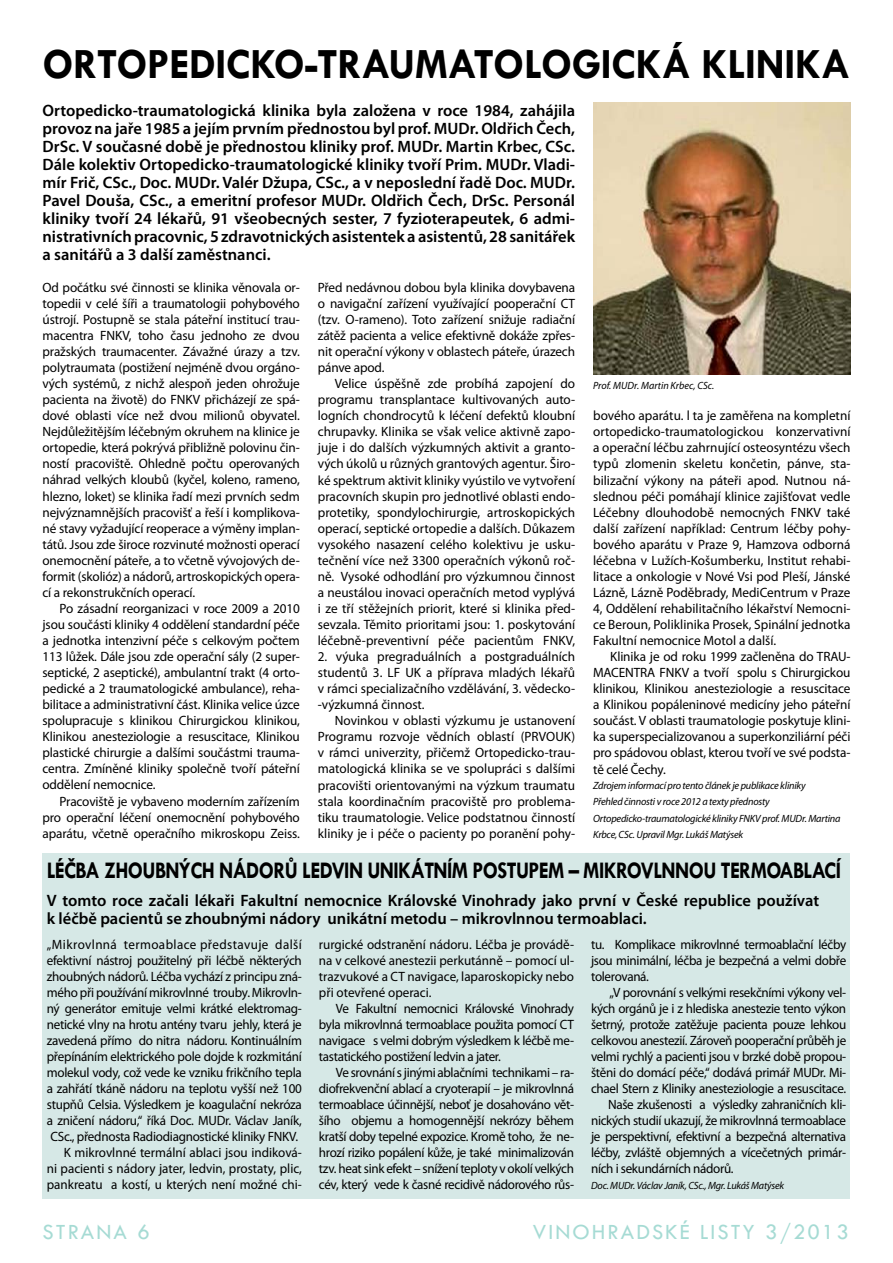
<style>
.page{position:relative;width:893px;height:1263px;background:#fff}
.page>*{position:absolute;margin:0;border:0;box-sizing:border-box;transform-origin:0 0}
.t1{font:700 43.5px "Tw Cen";color:#000}
.t2{font:700 24px "Tw Cen";letter-spacing:-.03em;color:#000;scale:.86 1}
.t3{font:22.5px "Tw Cen";letter-spacing:.09em;color:#a6dbd4}
.t4{font:600 16.5px/18px "Myriad Pro";color:#000;text-align:justify}
.t5{font:13.5px/16px "Myriad Pro";letter-spacing:-.02em;color:#000;text-align:justify}
.t6{font:italic 10.5px/16px "Myriad Pro";letter-spacing:-.02em;color:#000}
.t7{font:italic 10.5px "Myriad Pro";color:#000}
</style>
<div class="page">
<img style="left:593px;top:102px;width:257px;height:272px">
<div style="left:43px;top:854px;width:807px;height:345px;background:#d6e8e6"></div>
<h1 class="t1" style="left:43px;top:38px;width:55px">ORTOPEDICKO</h1>
<h1 class="t1" style="left:305px;top:38px;width:137px">-TRAUMATOLO</h1>
<h1 class="t1" style="left:572px;top:38px;width:52px">GICKÁ</h1>
<h1 class="t1" style="left:701px;top:38px;width:22px">KLINIKA</h1>
<p class="t4" style="left:43px;top:101px;width:534px">Ortopedicko-traumatologická klinika byla založena v roce 1984, zahájila provoz na jaře 1985 a jejím prvním přednostou byl prof. MUDr. Oldřich Čech, DrSc. V současné době je přednostou kliniky prof. MUDr. Martin Krbec, CSc.<br>Dále kolektiv Ortopedicko-traumatologické kliniky tvoří Prim. MUDr. Vladi&shy;mír Frič, CSc., Doc. MUDr. Valér Džupa, CSc., a v neposlední řadě Doc. MUDr.<br>Pavel Douša, CSc., a emeritní profesor MUDr. Oldřich Čech, DrSc. Personál kliniky tvoří 24 lékařů, 91 všeobecných sester, 7 fyzioterapeutek, 6 admi&shy;nistrativních pracovnic, 5 zdravotnických asistentek a asistentů, 28 sanitářek a sanitářů a 3 další zaměstnanci.</p>
<p class="t5" style="left:43px;top:279px;width:259px">Od počátku své činnosti se klinika věnovala or&shy;topedii v celé šíři a traumatologii pohybového ústrojí. Postupně se stala páteřní institucí trau&shy;macentra FNKV, toho času jednoho ze dvou pražských traumacenter. Závažné úrazy a tzv. polytraumata (postižení nejméně dvou orgáno&shy;vých systémů, z nichž alespoň jeden ohrožuje pacienta na životě) do FNKV přicházejí ze spá&shy;dové oblasti více než dvou milionů obyvatel.<br>Nejdůležitějším léčebným okruhem na klinice je ortopedie, která pokrývá přibližně polovinu čin&shy;ností pracoviště. Ohledně počtu operovaných náhrad velkých kloubů (kyčel, koleno, rameno, hlezno, loket) se klinika řadí mezi prvních sedm nejvýznamnějších pracovišť a řeší i komplikova&shy;né stavy vyžadující reoperace a výměny implan&shy;tátů. Jsou zde široce rozvinuté možnosti operací onemocnění páteře, a to včetně vývojových de&shy;formit (skolióz) a nádorů, artroskopických opera&shy;cí a rekonstrukčních operací.</p>
<p class="t5" style="left:43px;top:600px;width:259px;text-indent:17px">Po zásadní reorganizaci v roce 2009 a 2010 jsou součásti kliniky 4 oddělení standardní péče a jednotka intenzivní péče s celkovým počtem 113 lůžek. Dále jsou zde operační sály (2 super&shy;septické, 2 aseptické), ambulantní trakt (4 orto&shy;pedické a 2 traumatologické ambulance), reha&shy;bilitace a administrativní část. Klinika velice úzce spolupracuje s klinikou Chirurgickou klinikou, Klinikou anesteziologie a resuscitace, Klinikou plastické chirurgie a dalšími součástmi trauma&shy;centra. Zmíněné kliniky společně tvoří páteřní oddělení nemocnice.</p>
<p class="t5" style="left:43px;top:793px;width:259px;text-indent:17px">Pracoviště je vybaveno moderním zařízením pro operační léčení onemocnění pohybového aparátu, včetně operačního mikroskopu Zeiss.</p>
<p class="t5" style="left:318px;top:279px;width:259px">Před nedávnou dobou byla klinika dovybavena o navigační zařízení využívající pooperační CT (tzv. O-rameno). Toto zařízení snižuje radiační zátěž pacienta a velice efektivně dokáže zpřes&shy;nit operační výkony v oblastech páteře, úrazech pánve apod.</p>
<p class="t5" style="left:318px;top:375px;width:259px;text-indent:17px">Velice úspěšně zde probíhá zapojení do programu transplantace kultivovaných auto&shy;logních chondrocytů k léčení defektů kloubní chrupavky. Klinika se však velice aktivně zapo&shy;juje i do dalších výzkumných aktivit a granto&shy;vých úkolů u různých grantových agentur. Širo&shy;ké spektrum aktivit kliniky vyústilo ve vytvoření pracovních skupin pro jednotlivé oblasti endo&shy;protetiky, spondylochirurgie, artroskopických operací, septické ortopedie a dalších. Důkazem vysokého nasazení celého kolektivu je usku&shy;tečnění více než 3300 operačních výkonů roč&shy;ně. Vysoké odhodlání pro výzkumnou činnost a neustálou inovaci operačních metod vyplývá i ze tří stěžejních priorit, které si klinika před&shy;sevzala. Těmito prioritami jsou: 1. poskytování léčebně-preventivní péče pacientům FNKV,</p>
<p class="t5" style="left:318px;top:648px;width:259px">2. výuka pregraduálních a postgraduálních studentů 3. LF UK a příprava mladých lékařů v rámci specializačního vzdělávání, 3. vědecko--výzkumná činnost.</p>
<p class="t5" style="left:318px;top:712px;width:259px;text-indent:17px">Novinkou v oblasti výzkumu je ustanovení Programu rozvoje vědních oblastí (PRVOUK) v rámci univerzity, přičemž Ortopedicko-trau&shy;matologická klinika se ve spolupráci s dalšími pracovišti orientovanými na výzkum traumatu stala koordinačním pracoviště pro problema&shy;tiku traumatologie. Velice podstatnou činností kliniky je i péče o pacienty po poranění pohy-</p>
<p class="t7" style="left:593px;top:379px;width:123px">Prof. MUDr. Martin Krbec, CSc.</p>
<p class="t5" style="left:593px;top:408px;width:259px">bového aparátu. l ta je zaměřena na kompletní ortopedicko-traumatologickou konzervativní a operační léčbu zahrnující osteosyntézu všech typů zlomenin skeletu končetin, pánve, sta&shy;bilizační výkony na páteři apod. Nutnou ná&shy;slednou péči pomáhají klinice zajišťovat vedle Léčebny dlouhodobě nemocných FNKV také další zařízení například: Centrum léčby pohy&shy;bového aparátu v Praze 9, Hamzova odborná léčebna v Lužích-Košumberku, Institut rehabi&shy;litace a onkologie v Nové Vsi pod Pleší, Jánské Lázně, Lázně Poděbrady, MediCentrum v Praze 4, Oddělení rehabilitačního lékařství Nemocni&shy;ce Beroun, Poliklinika Prosek, Spinální jednotka Fakultní nemocnice Motol a další.</p>
<p class="t5" style="left:593px;top:648px;width:259px;text-indent:17px">Klinika je od roku 1999 začleněna do TRAU-MACENTRA FNKV a tvoří spolu s Chirurgickou klinikou, Klinikou anesteziologie a resuscitace a Klinikou popáleninové medicíny jeho páteřní součást. V oblasti traumatologie poskytuje klini&shy;ka superspecializovanou a superkonziliární péči pro spádovou oblast, kterou tvoří ve své podsta&shy;tě celé Čechy.</p>
<p class="t6" style="left:593px;top:778px;width:249px">Zdrojem informací pro tento článek je publikace kliniky<br>Přehled činnosti v roce 2012 a texty přednosty Ortopedicko-traumatologické kliniky FNKV prof. MUDr. Martina Krbce, CSc. Upravil Mgr. Lukáš Matýsek</p>
<h2 class="t2" style="left:47px;top:856px;width:925px">LÉČBA ZHOUBNÝCH NÁDORŮ LEDVIN UNIKÁTNÍM POSTUPEM – MIKROVLNNOU TERMOABLACÍ</h2>
<p class="t4" style="left:47px;top:891px;width:774px">V tomto roce začali lékaři Fakultní nemocnice Královské Vinohrady jako první v České republice používat k léčbě pacientů se zhoubnými nádory unikátní metodu – mikrovlnnou termoablaci.</p>
<p class="t5" style="left:47px;top:936px;width:257px;text-align:right">„Mikrovlnná termoablace představuje další efektivní nástroj použitelný při léčbě některých zhoubných nádorů. Léčba vychází z principu zná&shy;mého při používání mikrovlnné trouby. Mikrovln&shy;ný generátor emituje velmi krátké elektromag&shy;netické vlny na hrotu antény tvaru jehly, která je zavedená přímo do nitra nádoru. Kontinuálním přepínáním elektrického pole dojde k rozkmitání molekul vody, což vede ke vzniku frikčního tepla a zahřátí tkáně nádoru na teplotu vyšší než 100 stupňů Celsia. Výsledkem je koagulační nekróza a zničení nádoru,“ říká Doc. MUDr. Václav Janík, CSc., přednosta Radiodiagnostické kliniky FNKV.<br>K mikrovlnné termální ablaci jsou indiková-<br>ni pacienti s nádory jater, ledvin, prostaty, plic, pankreatu a kostí, u kterých není možné chi-</p>
<p class="t5" style="left:319px;top:936px;width:257px">rurgické odstranění nádoru. Léčba je provádě&shy;na v celkové anestezii perkutánně – pomocí ul&shy;trazvukové a CT navigace, laparoskopicky nebo při otevřené operaci.</p>
<p class="t5" style="left:319px;top:1000px;width:257px;text-indent:17px">Ve Fakultní nemocnici Královské Vinohrady byla mikrovlnná termoablace použita pomocí CT navigace s velmi dobrým výsledkem k léčbě me&shy;tastatického postižení ledvin a jater.</p>
<p class="t5" style="left:319px;top:1064px;width:257px;text-indent:17px">Ve srovnání s jinými ablačními technikami – ra&shy;diofrekvenční ablací a cryoterapií – je mikrovlnná termoablace účinnější, neboť je dosahováno vět&shy;šího objemu a homogennější nekrózy během kratší doby tepelné expozice. Kromě toho, že ne&shy;hrozí riziko popálení kůže, je také minimalizován tzv. heat sink efekt – snížení teploty v okolí velkých cév, který vede k časné recidivě nádorového růs-</p>
<p class="t5" style="left:591px;top:936px;width:257px">tu. Komplikace mikrovlnné termoablační léčby jsou minimální, léčba je bezpečná a velmi dobře tolerovaná.</p>
<p class="t5" style="left:609px;top:984px;width:238px">„V porovnání s velkými resekčními výkony vel-</p>
<p class="t5" style="left:591px;top:1000px;width:257px">kých orgánů je i z hlediska anestezie tento výkon</p>
<p class="t5" style="left:591px;top:1016px;width:257px">šetrný, protože zatěžuje pacienta pouze lehkou</p>
<p class="t5" style="left:591px;top:1032px;width:257px">celkovou anestezií. Zároveň pooperační průběh je</p>
<p class="t5" style="left:591px;top:1048px;width:257px">velmi rychlý a pacienti jsou v brzké době propou-</p>
<p class="t5" style="left:591px;top:1064px;width:257px">štěni do domácí péče,“ dodává primář MUDr. Mi-</p>
<p class="t5" style="left:591px;top:1080px;width:257px">chael Stern z Kliniky anesteziologie a resuscitace.</p>
<p class="t5" style="left:608px;top:1096px;width:240px">Naše zkušenosti a výsledky zahraničních kli-</p>
<p class="t5" style="left:591px;top:1112px;width:257px">nických studií ukazují, že mikrovlnná termoablace</p>
<p class="t5" style="left:591px;top:1128px;width:257px">je perspektivní, efektivní a bezpečná alternativa</p>
<p class="t5" style="left:591px;top:1144px;width:257px">léčby, zvláště objemných a vícečetných primár-</p>
<p class="t5" style="left:591px;top:1160px;width:144px">ních i sekundárních nádorů.</p>
<p class="t6" style="left:591px;top:1177px;width:195px">Doc. MUDr. Václav Janík, CSc., Mgr. Lukáš Matýsek</p>
<h3 class="t3" style="left:43px;top:1218px;width:109px">STRANA 6</h3>
<h3 class="t3" style="left:533px;top:1218px;width:317px">VINOHRADSKÉ LISTY 3/2013</h3>
</div>
